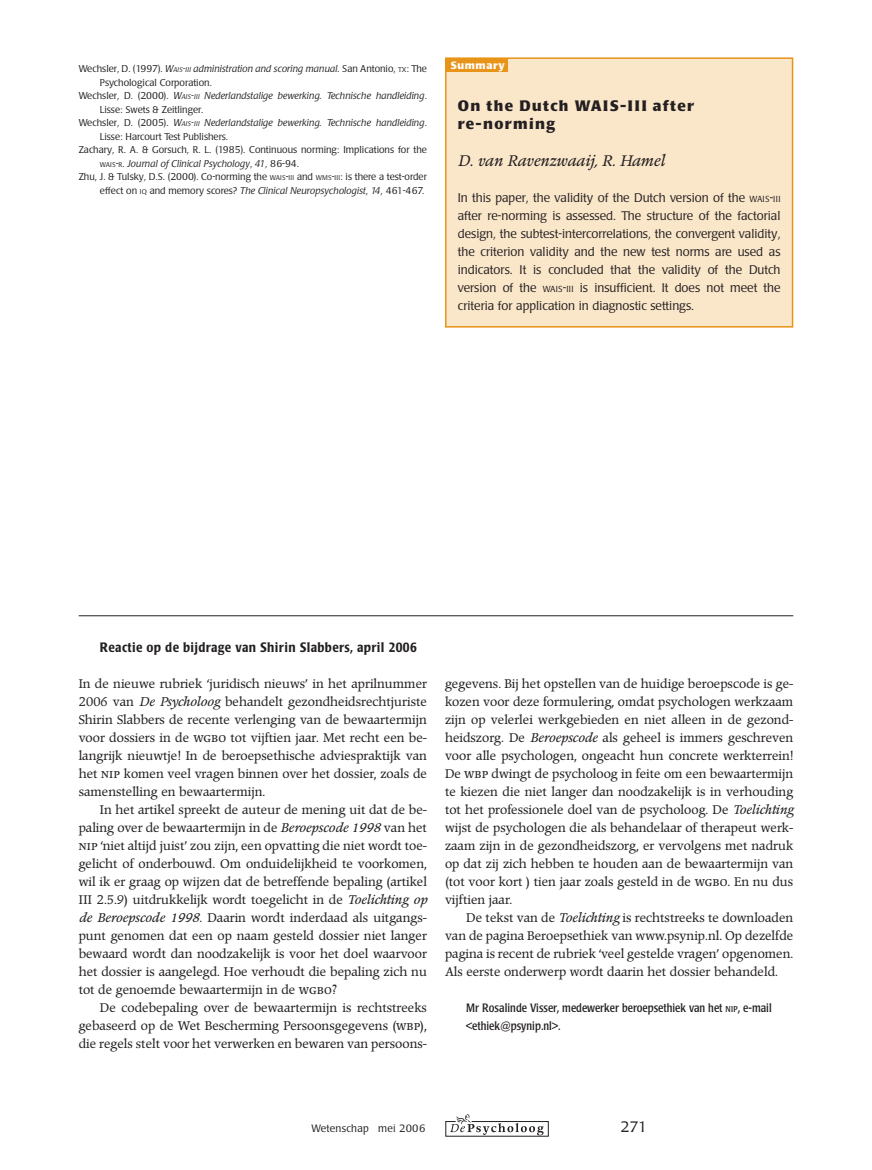
<style>
.page{position:relative;width:872px;height:1170px;background:#fff}
.page>*{position:absolute;margin:0;border:0;box-sizing:border-box;transform-origin:0 0}
.t1{font:700 15px/18px "Poppl Laudatio";letter-spacing:.09em;color:#231f20}
.t2{font:italic 15px "Poppl Pontifex BE";color:#231f20}
.t3{font:300 15px "Poppl Laudatio";color:#231f20}
.t4{font:500 condensed 13.5px "Poppl Laudatio";letter-spacing:.025em;color:#231f20}
.t5{font:12.3px/18px "Poppl Pontifex BE";color:#231f20;text-align:justify}
.t6{font:300 12.3px/18px "Poppl Laudatio";color:#231f20;text-align:justify}
.t7{font:condensed 12px/18px "Poppl Laudatio";color:#231f20}
.t8{font:300 10.5px "Poppl Laudatio";letter-spacing:.025em;color:#231f20}
.t9{font:700 10.5px "Poppl Laudatio";letter-spacing:.05em;color:#fff}
.t10{font:300 9.75px "Poppl Laudatio";color:#231f20}
.t11{font:italic 300 9.75px "Poppl Laudatio";color:#231f20}
.s1{font-style:italic}
.s2{font-style:italic;font-size:6.9px}
.s3{font-size:6.9px}
.s4{font-style:normal}
.s5{font-style:normal;font-size:6.9px}
.s6{font-size:8.7px}
.s7{font-family:"Poppl Pontifex BE Regular SC"}
.s8{font-size:8.4px}
</style>
<div class="page">
<div style="left:446px;top:58px;width:346px;height:269px;background:#fae6c9"></div>
<div style="left:446px;top:58px;width:62px;height:14px;background:#e89418"></div>
<div style="left:445px;top:57px;width:348px;height:270px;border:2px solid #e89418"></div>
<svg style="left:445px;top:1114px;width:104px;height:22px"></svg>
<hr style="left:79px;top:615px;width:714px;height:1px;background:#231f20">
<p class="t10" style="left:79px;top:63px;width:350px">Wechsler, D. (1997). <span class="s1">W</span><span class="s2">AIS</span><span class="s1">-</span><span class="s2">III</span> <span class="s1">administration and scoring manual.</span> San Antonio, <span class="s3">TX</span>: The</p>
<p class="t10" style="left:100px;top:77px;width:113px">Psychological Corporation.</p>
<p class="t11" style="left:79px;top:90px;width:350px"><span class="s4">Wechsler, D. (2000).</span> W<span class="s3">AIS</span>-<span class="s3">III</span> Nederlandstalige bewerking. Technische handleiding<span class="s4">.</span></p>
<p class="t10" style="left:100px;top:104px;width:105px">Lisse: Swets &amp; Zeitlinger.</p>
<p class="t11" style="left:79px;top:117px;width:350px"><span class="s4">Wechsler, D. (2005).</span> W<span class="s3">AIS</span>-<span class="s3">III</span> Nederlandstalige bewerking. Technische handleiding<span class="s4">.</span></p>
<p class="t10" style="left:100px;top:131px;width:130px">Lisse: Harcourt Test Publishers.</p>
<p class="t10" style="left:79px;top:144px;width:350px">Zachary, R. A. &amp; Gorsuch, R. L. (1985). Continuous norming: Implications for the</p>
<p class="t11" style="left:100px;top:158px;width:201px"><span class="s5">WAIS</span><span class="s4">-</span><span class="s5">R</span><span class="s4">.</span> Journal of Clinical Psychology<span class="s4">,</span> 41<span class="s4">, 86-94.</span></p>
<p class="t10" style="left:79px;top:171px;width:350px">Zhu, J. &amp; Tulsky, D.S. (2000). Co-norming the <span class="s3">WAIS</span>-<span class="s3">III</span> and <span class="s3">WMS</span>-<span class="s3">III</span>: is there a test-order</p>
<p class="t10" style="left:100px;top:185px;width:326px">effect on <span class="s3">IQ</span> and memory scores? <span class="s1">The Clinical Neuropsychologist</span>, <span class="s1">14</span>, 461-467.</p>
<p class="t9" style="left:451px;top:59px;width:55px">Summary</p>
<p class="t1" style="left:458px;top:98px;width:238px">On the Dutch WAIS-III after re-norming</p>
<p class="t2" style="left:458px;top:151px;width:208px">D. van Ravenzwaaij, R. Hamel</p>
<p class="t6" style="left:458px;top:188px;width:324px">In this paper, the validity of the Dutch version of the <span class="s6">WAIS</span>-<span class="s6">III </span>after re-norming is assessed. The structure of the factorial design, the subtest-intercorrelations, the convergent validity, the criterion validity and the new test norms are used as indicators. It is concluded that the validity of the Dutch version of the <span class="s6">WAIS</span>-<span class="s6">III</span> is insufficient. It does not meet the criteria for application in diagnostic settings.</p>
<p class="t4" style="left:100px;top:639px;width:318px">Reactie op de bijdrage van Shirin Slabbers, april 2006</p>
<p class="t5" style="left:79px;top:674px;width:350px">In de nieuwe rubriek ‘juridisch nieuws’ in het aprilnummer 2006 van <span class="s1">De Psycholoog</span> behandelt gezondheidsrechtjuriste Shirin Slabbers de recente verlenging van de bewaartermijn voor dossiers in de <span class="s7">wgbo</span> tot vijftien jaar. Met recht een be&shy;langrijk nieuwtje! In de beroepsethische adviespraktijk van het <span class="s7">nip</span> komen veel vragen binnen over het dossier, zoals de samenstelling en bewaartermijn.</p>
<p class="t5" style="left:79px;top:800px;width:350px;text-indent:21px">In het artikel spreekt de auteur de mening uit dat de be&shy;paling over de bewaartermijn in de <span class="s1">Beroepscode 1998</span> van het <span class="s7">nip</span> ‘niet altijd juist’ zou zijn, een opvatting die niet wordt toe&shy;gelicht of onderbouwd. Om onduidelijkheid te voorkomen, wil ik er graag op wijzen dat de betreffende bepaling (artikel III 2.5.9) uitdrukkelijk wordt toegelicht in de <span class="s1">Toelichting op de Beroepscode 1998</span>. Daarin wordt inderdaad als uitgangs&shy;punt genomen dat een op naam gesteld dossier niet langer bewaard wordt dan noodzakelijk is voor het doel waarvoor het dossier is aangelegd. Hoe verhoudt die bepaling zich nu tot de genoemde bewaartermijn in de <span class="s7">wgbo</span>?</p>
<p class="t5" style="left:79px;top:998px;width:350px;text-indent:21px">De codebepaling over de bewaartermijn is rechtstreeks gebaseerd op de Wet Bescherming Persoonsgegevens (<span class="s7">wbp</span>), die regels stelt voor het verwerken en bewaren van persoons-</p>
<p class="t5" style="left:445px;top:674px;width:350px">gegevens. Bij het opstellen van de huidige beroepscode is ge&shy;kozen voor deze formulering, omdat psychologen werkzaam zijn op velerlei werkgebieden en niet alleen in de gezond&shy;heidszorg. De <span class="s1">Beroepscode</span> als geheel is immers geschreven voor alle psychologen, ongeacht hun concrete werkterrein!<br>De <span class="s7">wbp</span> dwingt de psycholoog in feite om een bewaartermijn te kiezen die niet langer dan noodzakelijk is in verhouding tot het professionele doel van de psycholoog. De <span class="s1">Toelichting </span>wijst de psychologen die als behandelaar of therapeut werk&shy;zaam zijn in de gezondheidszorg, er vervolgens met nadruk op dat zij zich hebben te houden aan de bewaartermijn van (tot voor kort ) tien jaar zoals gesteld in de <span class="s7">wgbo</span>. En nu dus vijftien jaar.</p>
<p class="t5" style="left:445px;top:908px;width:350px;text-indent:21px">De tekst van de <span class="s1">Toelichting</span> is rechtstreeks te downloaden van de pagina Beroepsethiek van www.psynip.nl. Op dezelfde pagina is recent de rubriek ‘veel gestelde vragen’ opgenomen.<br>Als eerste onderwerp wordt daarin het dossier behandeld.</p>
<p class="t7" style="left:466px;top:998px;width:307px">Mr Rosalinde Visser, medewerker beroepsethiek van het <span class="s8">NIP</span>, e-mail &lt;ethiek@psynip.nl&gt;.</p>
<p class="t8" style="left:311px;top:1122px;width:116px">Wetenschap mei 2006</p>
<p class="t3" style="left:620px;top:1118px;width:28px">271</p>
</div>
